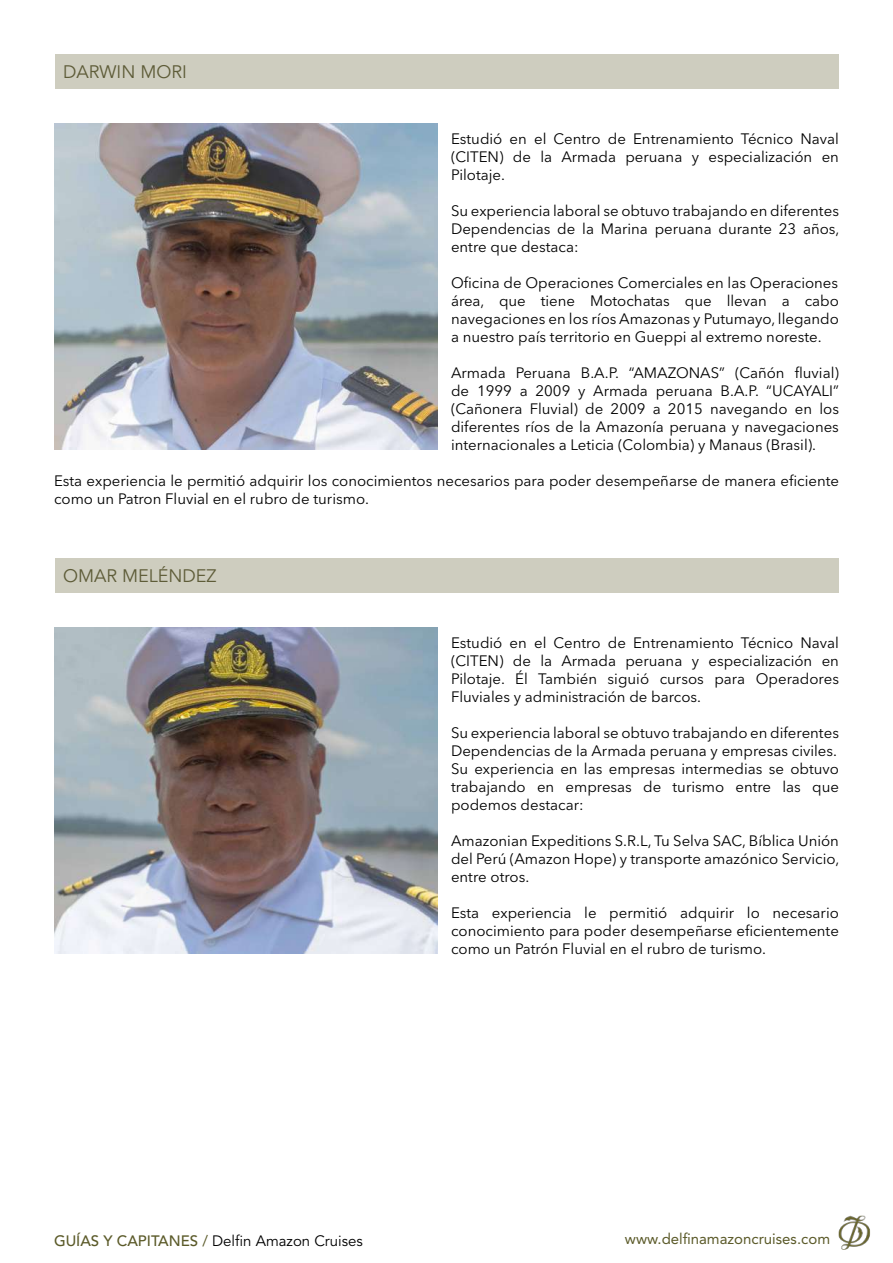
<style>
.page{position:relative;width:893px;height:1263px;background:#fff}
.page>*{position:absolute;margin:0;border:0;box-sizing:border-box;transform-origin:0 0}
.t1{font:18px "Avenir LT Std";color:#5e5c38}
.t2{font:15px/18px "Avenir Next LT Pro";color:#000;text-align:justify}
.t3{font:15px "Avenir LT Std";color:#000}
.t4{font:15px "Avenir LT Std";color:#5b5a29}
.s1{font-weight:500;color:#5b5a29}
.s2{color:#5b5a29}
</style>
<div class="page">
<img style="left:838px;top:1215px;width:33px;height:35px">
<div style="left:55px;top:54px;width:783px;height:34px;background:#cecdbf"></div>
<img style="left:54px;top:124px;width:383px;height:325px">
<div style="left:55px;top:558px;width:783px;height:34px;background:#cecdbf"></div>
<img style="left:54px;top:628px;width:383px;height:325px">
<p class="t1" style="left:63px;top:62px;width:125px">DARWIN MORI</p>
<p class="t2" style="left:451px;top:130px;width:389px">Estudió en el Centro de Entrenamiento Técnico Naval (CITEN) de la Armada peruana y especialización en Pilotaje.</p>
<p class="t2" style="left:451px;top:202px;width:390px">Su experiencia laboral se obtuvo trabajando en diferentes Dependencias de la Marina peruana durante 23 años, entre que destaca:</p>
<p class="t2" style="left:451px;top:274px;width:389px">Oficina de Operaciones Comerciales en las Operaciones área, que tiene Motochatas que llevan a cabo navegaciones en los ríos Amazonas y Putumayo, llegando a nuestro país territorio en Gueppi al extremo noreste.</p>
<p class="t2" style="left:451px;top:364px;width:389px">Armada Peruana B.A.P. “AMAZONAS” (Cañón fluvial) de 1999 a 2009 y Armada peruana B.A.P. “UCAYALI” (Cañonera Fluvial) de 2009 a 2015 navegando en los diferentes ríos de la Amazonía peruana y navegaciones internacionales a Leticia (Colombia) y Manaus (Brasil).</p>
<p class="t2" style="left:54px;top:472px;width:786px">Esta experiencia le permitió adquirir los conocimientos necesarios para poder desempeñarse de manera eficiente como un Patron Fluvial en el rubro de turismo.</p>
<p class="t1" style="left:63px;top:566px;width:155px">OMAR MELÉNDEZ</p>
<p class="t2" style="left:451px;top:634px;width:389px">Estudió en el Centro de Entrenamiento Técnico Naval (CITEN) de la Armada peruana y especialización en Pilotaje. Él También siguió cursos para Operadores Fluviales y administración de barcos.</p>
<p class="t2" style="left:451px;top:724px;width:389px;text-align:left">Su experiencia laboral se obtuvo trabajando en diferentes Dependencias de la Armada peruana y empresas civiles.<br>Su experiencia en las empresas intermedias se obtuvo trabajando en empresas de turismo entre las que podemos destacar:</p>
<p class="t2" style="left:451px;top:832px;width:390px">Amazonian Expeditions S.R.L, Tu Selva SAC, Bíblica Unión del Perú (Amazon Hope) y transporte amazónico Servicio, entre otros.</p>
<p class="t2" style="left:451px;top:904px;width:389px">Esta experiencia le permitió adquirir lo necesario conocimiento para poder desempeñarse eficientemente como un Patrón Fluvial en el rubro de turismo.</p>
<p class="t3" style="left:54px;top:1232px;width:310px"><span class="s1">GUÍAS Y CAPITANES</span> <span class="s2">/</span> Delfin Amazon Cruises</p>
<p class="t4" style="left:625px;top:1230px;width:207px">www.delfinamazoncruises.com</p>
</div>
